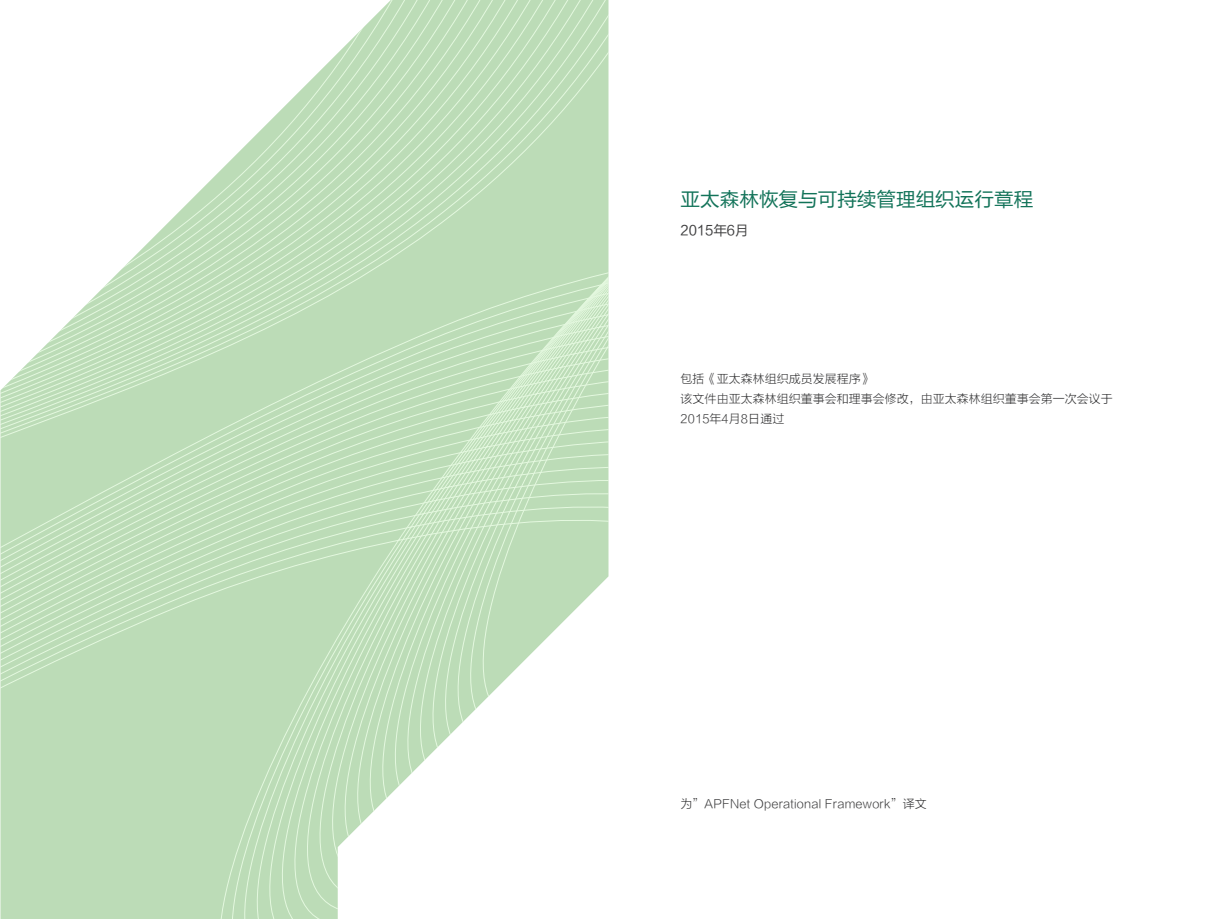
<style>
.page{position:relative;width:1217px;height:919px;background:#fff}
.page>*{position:absolute;margin:0;border:0;box-sizing:border-box;transform-origin:0 0}
.t1{font:19.5px "FZLTHK GBK1 0";color:#127359}
.t2{font:13.5px "FZLTHK GBK1 0";color:#3e3e3f}
.t3{font:12px/20px "FZLTXHK";color:#3e3e3f}
</style>
<div class="page">
<svg style="left:0;top:0;width:608px;height:918px"></svg>
<h1 class="t1" style="left:680px;top:188px;width:354px">亚太森林恢复与可持续管理组织运行章程</h1>
<p class="t2" style="left:680px;top:223px;width:70px">2015年6月</p>
<p class="t3" style="left:680px;top:369px;width:434px">包括《亚太森林组织成员发展程序》<br>该文件由亚太森林组织董事会和理事会修改，由亚太森林组织董事会第一次会议于<br>2015年4月8日通过</p>
<p class="t3" style="left:680px;top:794px;width:247px">为”APFNet Operational Framework”译文</p>
</div>
